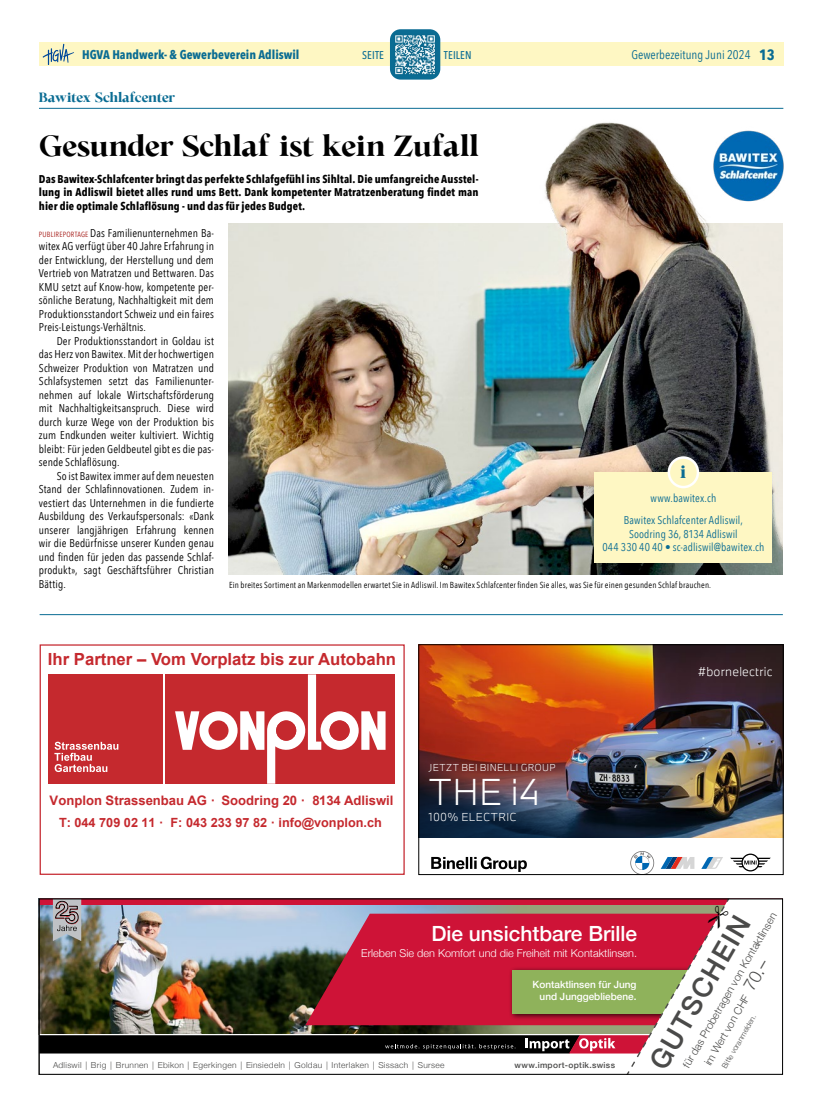
<style>
.page{position:relative;width:833px;height:1117px;background:#fff}
.page>*{position:absolute;margin:0;border:0;box-sizing:border-box;transform-origin:0 0}
.t1{font:300 34.62px "BMW Type Next Latin";color:#fff}
.t2{font:700 32.5px "Cita Pro";letter-spacing:-.02em;color:#000}
.t3{font:500 27.5px "Helvetica Neue";color:#4a4a49}
.t4{font:500 20.88px "Helvetica Neue";color:#fff}
.t5{font:700 20px "Cita Pro";color:#0a6c93}
.t6{font:700 16.75px "Arial";color:#c5292e}
.t7{font:700 15px "Cita Pro";letter-spacing:-.03em;color:#0a6c93}
.t8{font:700 13.12px "Arial";color:#c5292e}
.t9{font:700 12.75px "Arial";color:#c5292e}
.t10{font:700 12.5px "Avenir Next Condensed";color:#0a6c93}
.t11{font:12.5px "Avenir Next Condensed";color:#0a6c93}
.t12{font:300 12px "BMW Type Next Latin";letter-spacing:.02em;color:#fff}
.t13{font:11.25px/13.5px "Avenir Next Condensed";letter-spacing:.01em;color:#000;text-align:justify}
.t14{font:700 11.25px/13.5px "Avenir Next Condensed";letter-spacing:.01em;color:#000;text-align:justify}
.t15{font:11.25px/22.1px "Avenir Next Condensed";letter-spacing:.01em;color:#0a6c93;text-align:center}
.t16{font:500 11.25px "Avenir Next Condensed";letter-spacing:.005em;color:#0a6c93}
.t17{font:300 10.88px "Helvetica Neue";color:#fff}
.t18{font:300 10.75px/17.5px "Helvetica Neue";color:#4a4a49}
.t19{font:300 10.62px "BMW Type Next Latin";letter-spacing:.045em;color:#fff}
.t20{font:500 10px/12px "Helvetica Neue";color:#fff;text-align:right}
.t21{font:300 9.38px "BMW Type Next Latin";letter-spacing:.04em;color:#fff}
.t22{font:8.75px "Avenir Next Condensed";letter-spacing:.015em;color:#000}
.t23{font:300 8.25px "Helvetica Neue";letter-spacing:.035em;color:#4a4a49}
.t24{font:500 8.25px "Helvetica Neue";letter-spacing:.035em;color:#4a4a49}
.t25{font:300 7.5px "Helvetica Neue";color:#4a4a49}
.s1{font-weight:700;font-size:15px}
.s2{font-size:7.5px;color:#a51b17}
.s3{font-size:17.5px}
</style>
<div class="page">
<div style="left:39px;top:43px;width:744px;height:23px;background:#fef7c3"></div>
<svg style="left:43px;top:44px;width:31px;height:21px"></svg>
<div style="left:390px;top:29px;width:50px;height:51px;background:#0a6c93;border-radius:11px"></div>
<hr style="left:40px;top:614px;width:743px;height:1px;background:#0a6c93">
<img style="left:229px;top:107px;width:554px;height:467px">
<div style="left:595px;top:472px;width:177px;height:33px;background:#fef7c3"></div>
<div style="left:595px;top:502px;width:177px;height:33px;background:#fef7c3"></div>
<div style="left:595px;top:529px;width:177px;height:33px;background:#fef7c3"></div>
<div style="left:669px;top:457px;width:29px;height:30px;background:#fef7c3;border-radius:50%"></div>
<div style="left:667px;top:456px;width:32px;height:32px;border:2px solid #fff;border-radius:50%"></div>
<img style="left:695px;top:112px;width:89px;height:106px">
<hr style="left:39px;top:108px;width:744px;height:1px;background:#0a6c93">
<img style="left:420px;top:646px;width:361px;height:106px">
<img style="left:420px;top:752px;width:361px;height:85px">
<svg style="left:431px;top:856px;width:96px;height:15px"></svg>
<svg style="left:730px;top:853px;width:41px;height:18px"></svg>
<svg style="left:630px;top:851px;width:24px;height:21px"></svg>
<svg style="left:661px;top:857px;width:33px;height:11px"></svg>
<svg style="left:702px;top:857px;width:21px;height:11px"></svg>
<div style="left:418px;top:644px;width:365px;height:230px;border:1px solid #000"></div>
<div style="left:48px;top:674px;width:114px;height:109px;background:#c5292e"></div>
<div style="left:166px;top:674px;width:229px;height:109px;background:#c5292e"></div>
<svg style="left:175px;top:674px;width:210px;height:109px"></svg>
<svg style="left:54px;top:741px;width:64px;height:30px"></svg>
<img style="left:395px;top:35px;width:40px;height:40px">
<img style="left:39px;top:898px;width:744px;height:176px">
<p class="t10" style="left:82px;top:47px;width:219px">HGVA Handwerk- &amp; Gewerbeverein Adliswil</p>
<p class="t16" style="left:362px;top:48px;width:23px">SEITE</p>
<p class="t16" style="left:444px;top:48px;width:29px">TEILEN</p>
<p class="t11" style="left:631px;top:44px;width:145px">Gewerbezeitung Juni 2024 <span class="s1">13</span></p>
<h3 class="t7" style="left:39px;top:87px;width:138px">Bawitex Schlafcenter</h3>
<h2 class="t2" style="left:40px;top:124px;width:441px">Gesunder Schlaf ist kein Zufall</h2>
<p class="t14" style="left:39px;top:172px;width:441px">Das Bawitex-Schlafcenter bringt das perfekte Schlafgefühl ins Sihltal. Die umfangreiche Ausstel&shy;lung in Adliswil bietet alles rund ums Bett. Dank kompetenter Matratzenberatung findet man hier die optimale Schlaflösung - und das für jedes Budget.</p>
<p class="t13" style="left:39px;top:225px;width:177px"><span class="s2">PUBLIREPORTAGE</span> Das Familienunternehmen Ba&shy;witex AG verfügt über 40 Jahre Erfahrung in der Entwicklung, der Herstellung und dem Vertrieb von Matratzen und Bettwaren. Das KMU setzt auf Know-how, kompetente per&shy;sönliche Beratung, Nachhaltigkeit mit dem Produktionsstandort Schweiz und ein faires Preis-Leistungs-Verhältnis.</p>
<p class="t13" style="left:39px;top:333px;width:177px;text-indent:18px">Der Produktionsstandort in Goldau ist das Herz von Bawitex. Mit der hochwertigen Schweizer Produktion von Matratzen und Schlafsystemen setzt das Familienunter&shy;nehmen auf lokale Wirtschaftsförderung mit Nachhaltigkeitsanspruch. Diese wird durch kurze Wege von der Produktion bis zum Endkunden weiter kultiviert. Wichtig bleibt: Für jeden Geldbeutel gibt es die pas&shy;sende Schlaflösung.</p>
<p class="t13" style="left:39px;top:468px;width:177px;text-indent:18px">So ist Bawitex immer auf dem neuesten Stand der Schlafinnovationen. Zudem in&shy;vestiert das Unternehmen in die fundierte Ausbildung des Verkaufspersonals: «Dank unserer langjährigen Erfahrung kennen wir die Bedürfnisse unserer Kunden genau und finden für jeden das passende Schlaf&shy;produkt», sagt Geschäftsführer Christian Bättig.</p>
<h3 class="t5" style="left:680px;top:458px;width:8px">i</h3>
<p class="t15" style="left:624px;top:486px;width:120px">www.bawitex.ch<br>Bawitex Schlafcenter Adliswil,</p>
<p class="t15" style="left:602px;top:526px;width:163px;line-height:13.5px">Soodring 36, 8134 Adliswil<br>044 330 40 40 • sc-adliswil@bawitex.ch</p>
<p class="t22" style="left:229px;top:577px;width:483px">Ein breites Sortiment an Markenmodellen erwartet Sie in Adliswil. Im Bawitex Schlafcenter finden Sie alles, was Sie für einen gesunden Schlaf brauchen.</p>
<h3 class="t6" style="left:48px;top:647px;width:350px">Ihr Partner – Vom Vorplatz bis zur Autobahn</h3>
<p class="t12" style="left:698px;top:663px;width:76px">#bornelectric</p>
<p class="t8" style="left:50px;top:791px;width:345px">Vonplon Strassenbau AG · Soodring 20 · 8134 Adliswil</p>
<p class="t9" style="left:59px;top:813px;width:324px">T: 044 709 02 11 · F: 043 233 97 82 · info@vonplon.ch</p>
<p class="t21" style="left:429px;top:760px;width:128px">JETZT BEI BINELLI GROUP</p>
<h1 class="t1" style="left:429px;top:768px;width:113px">THE i4</h1>
<p class="t19" style="left:429px;top:809px;width:89px">100% ELECTRIC</p>
<h3 class="t4" style="left:431px;top:916px;width:207px">Die unsichtbare Brille</h3>
<p class="t17" style="left:361px;top:944px;width:277px">Erleben Sie den Komfort und die Freiheit mit Kontaktlinsen.</p>
<p class="t20" style="left:532px;top:976px;width:105px">Kontaktlinsen für Jung und Junggebliebene.</p>
<p class="t23" style="left:53px;top:1057px;width:393px">Adliswil | Brig | Brunnen | Ebikon | Egerkingen | Einsiedeln | Goldau | Interlaken | Sissach | Sursee</p>
<p class="t24" style="left:514px;top:1057px;width:102px">www.import-optik.swiss</p>
<p class="t18" style="left:683px;top:1050px;width:166px;text-indent:-13px;rotate:-60deg">für das Probetragen von Kontaktlinsen im Wert von CHF <span class="s3">70.–</span></p>
<h3 class="t3" style="left:637px;top:1055px;width:174px;rotate:-60deg">GUTSCHEIN</h3>
<p class="t25" style="left:718px;top:1064px;width:62px;rotate:-60deg">Bitte voranmelden.</p>
</div>
